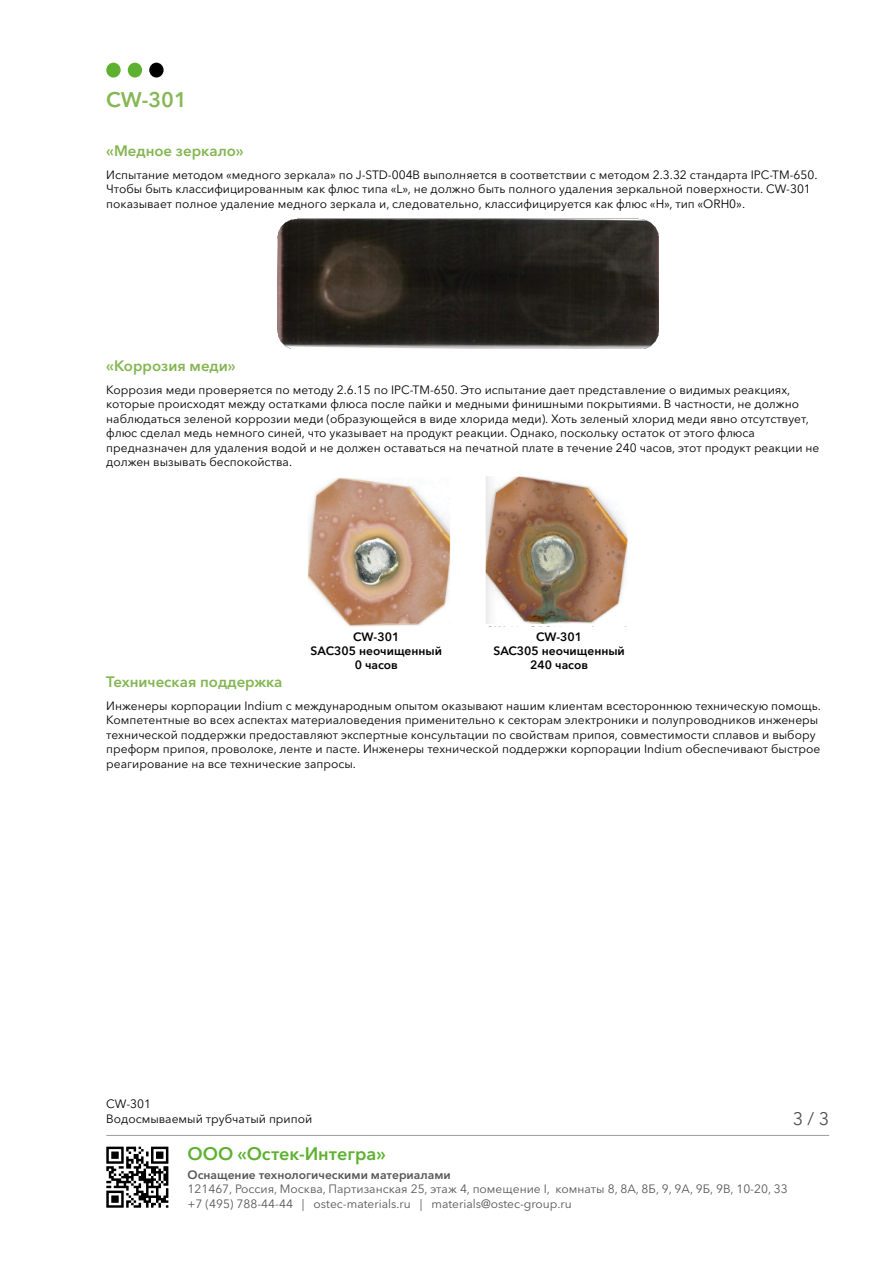
<style>
.page{position:relative;width:893px;height:1263px;background:#fff}
.page>*{position:absolute;margin:0;border:0;box-sizing:border-box;transform-origin:0 0}
.t1{font:600 21px "Avenir Next Cyr";color:#85b754}
.t2{font:600 18px "Avenir Next Cyr";color:#5eb130}
.t3{font:18px "Avenir Next Cyr";color:#504f4f}
.Заголовок3{font:600 15px "Avenir Next Cyr";color:#84b653}
.t4{font:12px/14.4px "Avenir Next Cyr";color:#020202}
.t5{font:12px/14.4px "Avenir Next Cyr";color:#575756}
.t6{font:600 12px "Avenir Next Cyr";color:#020202}
.t7{font:600 12px "Avenir Next Cyr";color:#575756}
</style>
<div class="page">
<div style="left:106px;top:63px;width:15px;height:15px;background:#5eb130;border-radius:50%"></div>
<div style="left:128px;top:63px;width:14px;height:15px;background:#5eb130;border-radius:50%"></div>
<div style="left:149px;top:63px;width:15px;height:15px;background:#000;border-radius:50%"></div>
<hr style="left:106px;top:1135px;width:723px;height:1px;background:#9d9d9c">
<svg style="left:106px;top:1146px;width:62px;height:62px"></svg>
<img style="left:277px;top:219px;width:381px;height:130px">
<img style="left:308px;top:477px;width:320px;height:150px">
<h1 class="t1" style="left:106px;top:87px;width:82px">CW-301</h1>
<p class="Заголовок3" style="left:106px;top:142px;width:139px">«Медное зеркало»</p>
<p class="t4" style="left:106px;top:167px;width:713px">Испытание методом «медного зеркала» по J-STD-004B выполняется в соответствии с методом 2.3.32 стандарта IPC-TM-650.<br>Чтобы быть классифицированным как флюс типа «L», не должно быть полного удаления зеркальной поверхности. CW-301 показывает полное удаление медного зеркала и, следовательно, классифицируется как флюс «H», тип «ORH0».</p>
<p class="Заголовок3" style="left:106px;top:357px;width:131px">«Коррозия меди»</p>
<p class="t4" style="left:106px;top:383px;width:715px">Коррозия меди проверяется по методу 2.6.15 по IPC-TM-650. Это испытание дает представление о видимых реакциях, которые происходят между остатками флюса после пайки и медными финишными покрытиями. В частности, не должно наблюдаться зеленой коррозии меди (образующейся в виде хлорида меди). Хоть зеленый хлорид меди явно отсутствует, флюс сделал медь немного синей, что указывает на продукт реакции. Однако, поскольку остаток от этого флюса предназначен для удаления водой и не должен оставаться на печатной плате в течение 240 часов, этот продукт реакции не должен вызывать беспокойства.</p>
<p class="t6" style="left:353px;top:629px;width:48px">CW-301</p>
<p class="t6" style="left:311px;top:643px;width:133px">SAC305 неочищенный</p>
<p class="t6" style="left:355px;top:658px;width:45px">0 часов</p>
<p class="t6" style="left:536px;top:629px;width:48px">CW-301</p>
<p class="t6" style="left:493px;top:643px;width:133px">SAC305 неочищенный</p>
<p class="t6" style="left:530px;top:658px;width:59px">240 часов</p>
<p class="Заголовок3" style="left:106px;top:673px;width:178px">Техническая поддержка</p>
<p class="t4" style="left:106px;top:699px;width:716px">Инженеры корпорации Indium с международным опытом оказывают нашим клиентам всестороннюю техническую помощь.<br>Компетентные во всех аспектах материаловедения применительно к секторам электроники и полупроводников инженеры технической поддержки предоставляют экспертные консультации по свойствам припоя, совместимости сплавов и выбору преформ припоя, проволоке, ленте и пасте. Инженеры технической поддержки корпорации Indium обеспечивают быстрое реагирование на все технические запросы.</p>
<p class="t4" style="left:106px;top:1097px;width:207px">CW-301<br>Водосмываемый трубчатый припой</p>
<h2 class="t3" style="left:793px;top:1107px;width:38px">3 / 3</h2>
<h2 class="t2" style="left:188px;top:1143px;width:200px">ООО «Остек-Интегра»</h2>
<p class="t7" style="left:188px;top:1167px;width:265px">Оснащение технологическими материалами</p>
<p class="t5" style="left:188px;top:1182px;width:602px">121467, Россия, Москва, Партизанская 25, этаж 4, помещение I, комнаты 8, 8А, 8Б, 9, 9А, 9Б, 9В, 10-20, 33 +7 (495) 788-44-44 | ostec-materials.ru | materials@ostec-group.ru</p>
</div>
